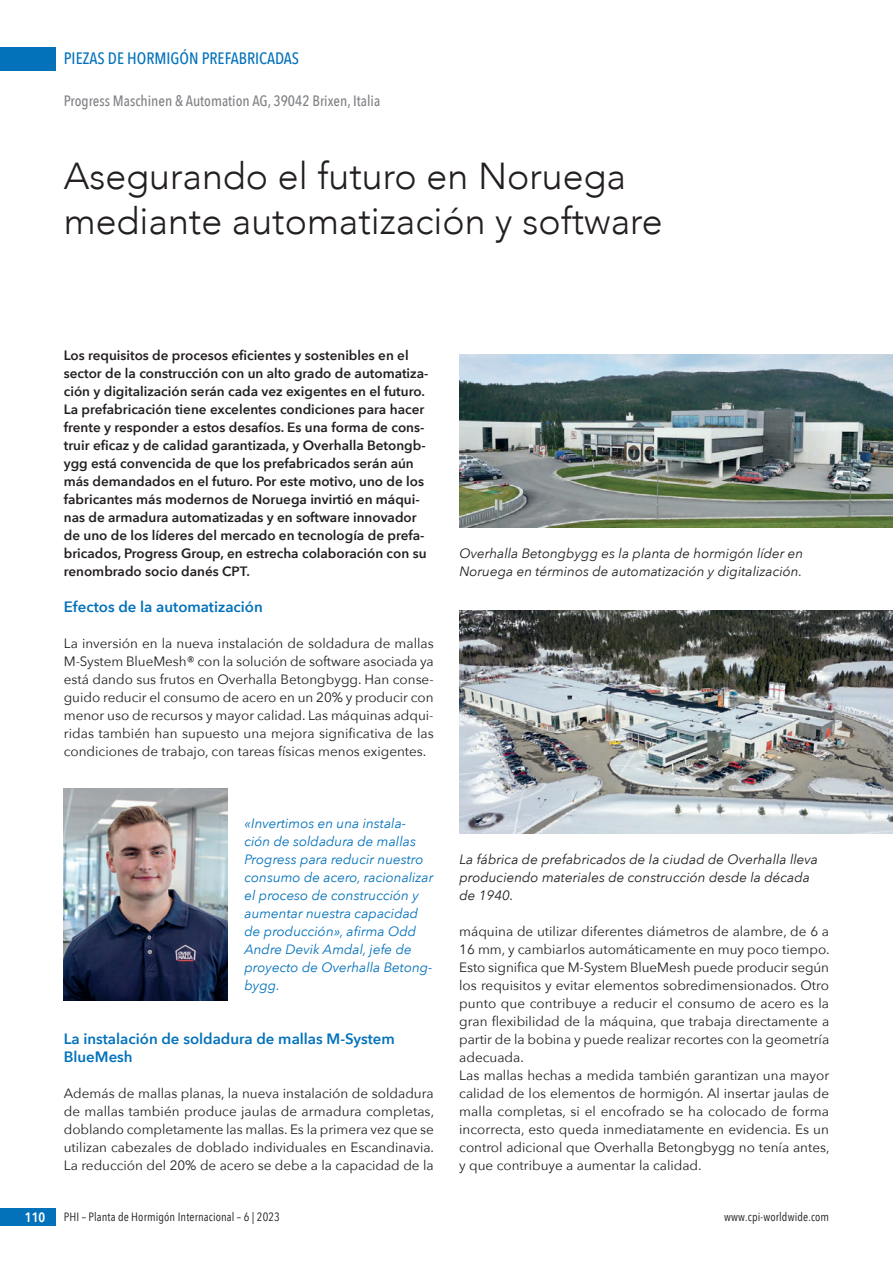
<style>
.page{position:relative;width:893px;height:1263px;background:#fff}
.page>*{position:absolute;margin:0;border:0;box-sizing:border-box;transform-origin:0 0}
.t1{font:300 37.5px/45px "Avenir";color:#231f20}
.t2{font:500 16.5px "Avenir Next Condensed";color:#0372bb}
.t3{font:600 15px/18px "Avenir Next";color:#0372bb}
.t4{font:500 15px "Avenir Next Condensed";color:#808285}
.t5{font:13.5px/18px "Avenir Next";color:#231f20;text-align:justify}
.t6{font:600 13.5px/18px "Avenir Next";color:#231f20}
.t7{font:italic 13.5px/18px "Avenir Next";color:#0372bb}
.t8{font:italic 13.5px/18px "Avenir Next";color:#231f20}
.t9{font:600 13.5px "Avenir Next Condensed";color:#fff}
.t10{font:12px "Avenir Next Condensed";letter-spacing:.01em;color:#231f20}
</style>
<div class="page">
<div style="left:0;top:47px;width:55px;height:23px;background:#0372bb"></div>
<div style="left:0;top:1208px;width:55px;height:18px;background:#0372bb"></div>
<img style="left:64px;top:789px;width:163px;height:211px">
<img style="left:459px;top:354px;width:434px;height:173px">
<img style="left:459px;top:610px;width:434px;height:223px">
<p class="t2" style="left:64px;top:49px;width:237px">PIEZAS DE HORMIGÓN PREFABRICADAS</p>
<p class="t4" style="left:64px;top:92px;width:318px">Progress Maschinen &amp; Automation AG, 39042 Brixen, Italia</p>
<h1 class="t1" style="left:64px;top:153px;width:600px">Asegurando el futuro en Noruega mediante automatización y software</h1>
<p class="t6" style="left:64px;top:346px;width:366px">Los requisitos de procesos eficientes y sostenibles en el sector de la construcción con un alto grado de automatiza&shy;ción y digitalización serán cada vez exigentes en el futuro.<br>La prefabricación tiene excelentes condiciones para hacer frente y responder a estos desafíos. Es una forma de cons&shy;truir eficaz y de calidad garantizada, y Overhalla Betongb&shy;ygg está convencida de que los prefabricados serán aún más demandados en el futuro. Por este motivo, uno de los fabricantes más modernos de Noruega invirtió en máqui&shy;nas de armadura automatizadas y en software innovador de uno de los líderes del mercado en tecnología de prefa&shy;bricados, Progress Group, en estrecha colaboración con su renombrado socio danés CPT.</p>
<p class="t3" style="left:64px;top:597px;width:200px">Efectos de la automatización</p>
<p class="t5" style="left:64px;top:634px;width:372px">La inversión en la nueva instalación de soldadura de mallas M-System BlueMesh® con la solución de software asociada ya está dando sus frutos en Overhalla Betongbygg. Han conse&shy;guido reducir el consumo de acero en un 20% y producir con menor uso de recursos y mayor calidad. Las máquinas adqui&shy;ridas también han supuesto una mejora significativa de las condiciones de trabajo, con tareas físicas menos exigentes.</p>
<p class="t7" style="left:244px;top:814px;width:191px">«Invertimos en una instala&shy;ción de soldadura de mallas<br>Progress para reducir nuestro consumo de acero, racionalizar el proceso de construcción y aumentar nuestra capacidad de producción», afirma Odd<br>Andre Devik Amdal, jefe de proyecto de Overhalla Betong&shy;bygg.</p>
<p class="t3" style="left:64px;top:1029px;width:333px">La instalación de soldadura de mallas M-System<br>BlueMesh</p>
<p class="t5" style="left:64px;top:1084px;width:372px">Además de mallas planas, la nueva instalación de soldadura de mallas también produce jaulas de armadura completas, doblando completamente las mallas. Es la primera vez que se utilizan cabezales de doblado individuales en Escandinavia.<br>La reducción del 20% de acero se debe a la capacidad de la</p>
<p class="t8" style="left:459px;top:544px;width:345px">Overhalla Betongbygg es la planta de hormigón líder en<br>Noruega en términos de automatización y digitalización.</p>
<p class="t8" style="left:459px;top:850px;width:360px">La fábrica de prefabricados de la ciudad de Overhalla lleva produciendo materiales de construcción desde la década de 1940.</p>
<p class="t5" style="left:459px;top:922px;width:372px;text-align:left">máquina de utilizar diferentes diámetros de alambre, de 6 a 16 mm, y cambiarlos automáticamente en muy poco tiempo.<br>Esto significa que M-System BlueMesh puede producir según los requisitos y evitar elementos sobredimensionados. Otro punto que contribuye a reducir el consumo de acero es la gran flexibilidad de la máquina, que trabaja directamente a partir de la bobina y puede realizar recortes con la geometría adecuada.<br>Las mallas hechas a medida también garantizan una mayor calidad de los elementos de hormigón. Al insertar jaulas de malla completas, si el encofrado se ha colocado de forma incorrecta, esto queda inmediatamente en evidencia. Es un control adicional que Overhalla Betongbygg no tenía antes, y que contribuye a aumentar la calidad.</p>
<p class="t9" style="left:25px;top:1206px;width:22px">110</p>
<p class="t10" style="left:64px;top:1207px;width:218px">PHI – Planta de Hormigón Internacional – 6 | 2023</p>
<p class="t10" style="left:724px;top:1207px;width:107px">www.cpi-worldwide.com</p>
</div>
